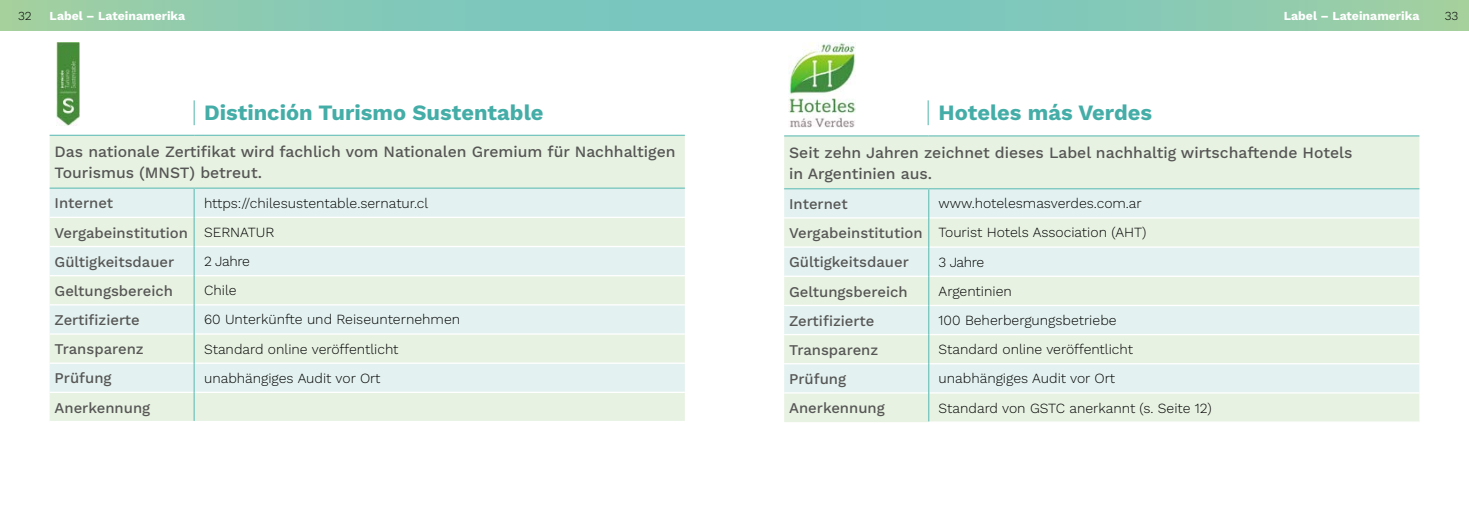
<style>
.page{position:relative;width:1469px;height:521px;background:#fff}
.page>*{position:absolute;margin:0;border:0;box-sizing:border-box;transform-origin:0 0}
.t1{font:700 21.88px "Work Sans";color:#45ada7}
.t2{font:500 15.75px/21px "Work Sans";color:#565655}
.t3{font:500 14.88px/29.2px "Work Sans";color:#565655}
.t4{font:300 14px/29.2px "Work Sans";color:#000}
.t5{font:700 12.25px "Work Sans";color:#fff}
.t6{font:300 12.25px "Work Sans";color:#000}
.s1{font-weight:300;font-size:14px;color:#000}
.s2{font-weight:500;font-size:14.88px;color:#565655}
</style>
<div class="page">
<div style="left:734px;top:0;width:734px;height:30px;background:linear-gradient(to right,#70c4c6,#9fcfa4)"></div>
<div style="left:0;top:0;width:734px;height:30px;background:linear-gradient(to right,#9fcfa3,#70c4c6)"></div>
<div style="left:50px;top:136px;width:635px;height:285px;background:#e7f2e2"></div>
<svg style="left:50px;top:189px;width:635px;height:203px;background:#e4f2ea"></svg>
<hr style="left:50px;top:217px;width:143px;height:1px;background:#fff">
<hr style="left:195px;top:217px;width:490px;height:1px;background:#fff">
<hr style="left:50px;top:246px;width:143px;height:1px;background:#fff">
<hr style="left:195px;top:246px;width:490px;height:1px;background:#fff">
<hr style="left:50px;top:275px;width:143px;height:1px;background:#fff">
<hr style="left:195px;top:275px;width:490px;height:1px;background:#fff">
<hr style="left:50px;top:304px;width:143px;height:1px;background:#fff">
<hr style="left:195px;top:304px;width:490px;height:1px;background:#fff">
<hr style="left:50px;top:333px;width:143px;height:2px;background:#fff">
<hr style="left:195px;top:333px;width:490px;height:2px;background:#fff">
<hr style="left:50px;top:362px;width:143px;height:2px;background:#fff">
<hr style="left:195px;top:362px;width:490px;height:2px;background:#fff">
<hr style="left:50px;top:392px;width:143px;height:1px;background:#fff">
<hr style="left:195px;top:392px;width:490px;height:1px;background:#fff">
<hr style="left:50px;top:135px;width:144px;height:1px;background:#78c6bf">
<hr style="left:194px;top:135px;width:491px;height:1px;background:#78c6bf">
<hr style="left:50px;top:187px;width:144px;height:2px;background:#78c6bf">
<hr style="left:194px;top:187px;width:491px;height:2px;background:#78c6bf">
<hr style="left:193px;top:189px;width:2px;height:28px;background:#78c6bf">
<hr style="left:193px;top:217px;width:2px;height:29px;background:#78c6bf">
<hr style="left:193px;top:246px;width:2px;height:30px;background:#78c6bf">
<hr style="left:193px;top:276px;width:2px;height:29px;background:#78c6bf">
<hr style="left:193px;top:305px;width:2px;height:29px;background:#78c6bf">
<hr style="left:193px;top:334px;width:2px;height:29px;background:#78c6bf">
<hr style="left:193px;top:363px;width:2px;height:29px;background:#78c6bf">
<hr style="left:193px;top:392px;width:2px;height:29px;background:#78c6bf">
<img style="left:56px;top:43px;width:24px;height:82px">
<hr style="left:193px;top:100px;width:2px;height:25px;background:#78c6bf">
<div style="left:784px;top:137px;width:635px;height:285px;background:#e7f2e2"></div>
<svg style="left:784px;top:189px;width:635px;height:203px;background:#e4f1ea"></svg>
<hr style="left:784px;top:217px;width:144px;height:2px;background:#fff">
<hr style="left:929px;top:217px;width:490px;height:2px;background:#fff">
<hr style="left:784px;top:246px;width:144px;height:2px;background:#fff">
<hr style="left:929px;top:246px;width:490px;height:2px;background:#fff">
<hr style="left:784px;top:276px;width:144px;height:1px;background:#fff">
<hr style="left:929px;top:276px;width:490px;height:1px;background:#fff">
<hr style="left:784px;top:305px;width:144px;height:1px;background:#fff">
<hr style="left:929px;top:305px;width:490px;height:1px;background:#fff">
<hr style="left:784px;top:334px;width:144px;height:1px;background:#fff">
<hr style="left:929px;top:334px;width:490px;height:1px;background:#fff">
<hr style="left:784px;top:363px;width:144px;height:1px;background:#fff">
<hr style="left:929px;top:363px;width:490px;height:1px;background:#fff">
<hr style="left:784px;top:392px;width:144px;height:2px;background:#fff">
<hr style="left:929px;top:392px;width:490px;height:2px;background:#fff">
<hr style="left:928px;top:421px;width:491px;height:2px;background:#fff">
<hr style="left:784px;top:135px;width:144px;height:2px;background:#78c6bf">
<hr style="left:928px;top:135px;width:491px;height:2px;background:#78c6bf">
<hr style="left:928px;top:188px;width:491px;height:1px;background:#78c6bf">
<hr style="left:784px;top:188px;width:144px;height:1px;background:#78c6bf">
<svg style="left:928px;top:189px;width:1px;height:116px"></svg>
<hr style="left:928px;top:305px;width:1px;height:30px;background:#78c6bf">
<svg style="left:928px;top:335px;width:1px;height:86px"></svg>
<svg style="left:927px;top:100px;width:1px;height:25px"></svg>
<img style="left:788px;top:43px;width:68px;height:84px">
<p class="t6" style="left:18px;top:7px;width:15px">32</p>
<p class="t5" style="left:50px;top:6px;width:137px">Label – Lateinamerika</p>
<p class="t5" style="left:1283px;top:6px;width:137px">Label – Lateinamerika</p>
<p class="t6" style="left:1444px;top:7px;width:15px">33</p>
<h1 class="t1" style="left:204px;top:96px;width:341px">Distinción Turismo Sustentable</h1>
<p class="t2" style="left:55px;top:141px;width:622px">Das nationale Zertifi kat wird fachlich vom Nationalen Gremium für Nachhaltigen<br>Tourismus (MNST) betreut.</p>
<p class="t3" style="left:55px;top:188px;width:60px">Internet</p>
<p class="t4" style="left:204px;top:188px;width:226px">https://chilesustentable.sernatur.cl</p>
<p class="t3" style="left:55px;top:217px;width:221px">Vergabeinstitution <span class="s1">SERNATUR<br></span>Gültigkeitsdauer</p>
<p class="t4" style="left:204px;top:246px;width:47px">2 Jahre</p>
<p class="t3" style="left:55px;top:276px;width:120px">Geltungsbereich</p>
<p class="t4" style="left:204px;top:275px;width:34px">Chile</p>
<p class="t3" style="left:55px;top:305px;width:87px">Zertifizierte</p>
<p class="t4" style="left:204px;top:305px;width:258px">60 Unterkünfte und Reiseunternehmen</p>
<p class="t3" style="left:55px;top:334px;width:91px">Transparenz</p>
<p class="t4" style="left:204px;top:334px;width:196px">Standard online veröffentlicht</p>
<p class="t3" style="left:55px;top:363px;width:59px">Prüfung</p>
<p class="t4" style="left:204px;top:363px;width:178px">unabhängiges Audit vor Ort</p>
<p class="t3" style="left:55px;top:392px;width:97px">Anerkennung</p>
<h1 class="t1" style="left:938px;top:96px;width:215px">Hoteles más Verdes</h1>
<p class="t2" style="left:789px;top:141px;width:565px">Seit zehn Jahren zeichnet dieses Label nachhaltig wirtschaftende Hotels in Argentinien aus.</p>
<p class="t3" style="left:789px;top:189px;width:60px">Internet</p>
<p class="t4" style="left:789px;top:188px;width:359px;text-indent:149px">www.hotelesmasverdes.com.ar<br><span class="s2">Vergabeinstitution</span> Tourist Hotels Association (AHT)</p>
<p class="t3" style="left:789px;top:247px;width:121px">Gültigkeitsdauer</p>
<p class="t4" style="left:938px;top:247px;width:47px">3 Jahre</p>
<p class="t3" style="left:789px;top:276px;width:120px">Geltungsbereich</p>
<p class="t4" style="left:938px;top:276px;width:75px">Argentinien</p>
<p class="t3" style="left:789px;top:305px;width:87px">Zertifizierte</p>
<p class="t4" style="left:938px;top:305px;width:179px">100 Beherbergungsbetriebe</p>
<p class="t3" style="left:789px;top:334px;width:91px">Transparenz</p>
<p class="t4" style="left:938px;top:334px;width:196px">Standard online veröffentlicht</p>
<p class="t3" style="left:789px;top:364px;width:59px">Prüfung</p>
<p class="t4" style="left:938px;top:363px;width:178px">unabhängiges Audit vor Ort</p>
<p class="t3" style="left:789px;top:393px;width:97px">Anerkennung</p>
<p class="t4" style="left:938px;top:393px;width:275px">Standard von GSTC anerkannt (s. Seite 12)</p>
</div>
